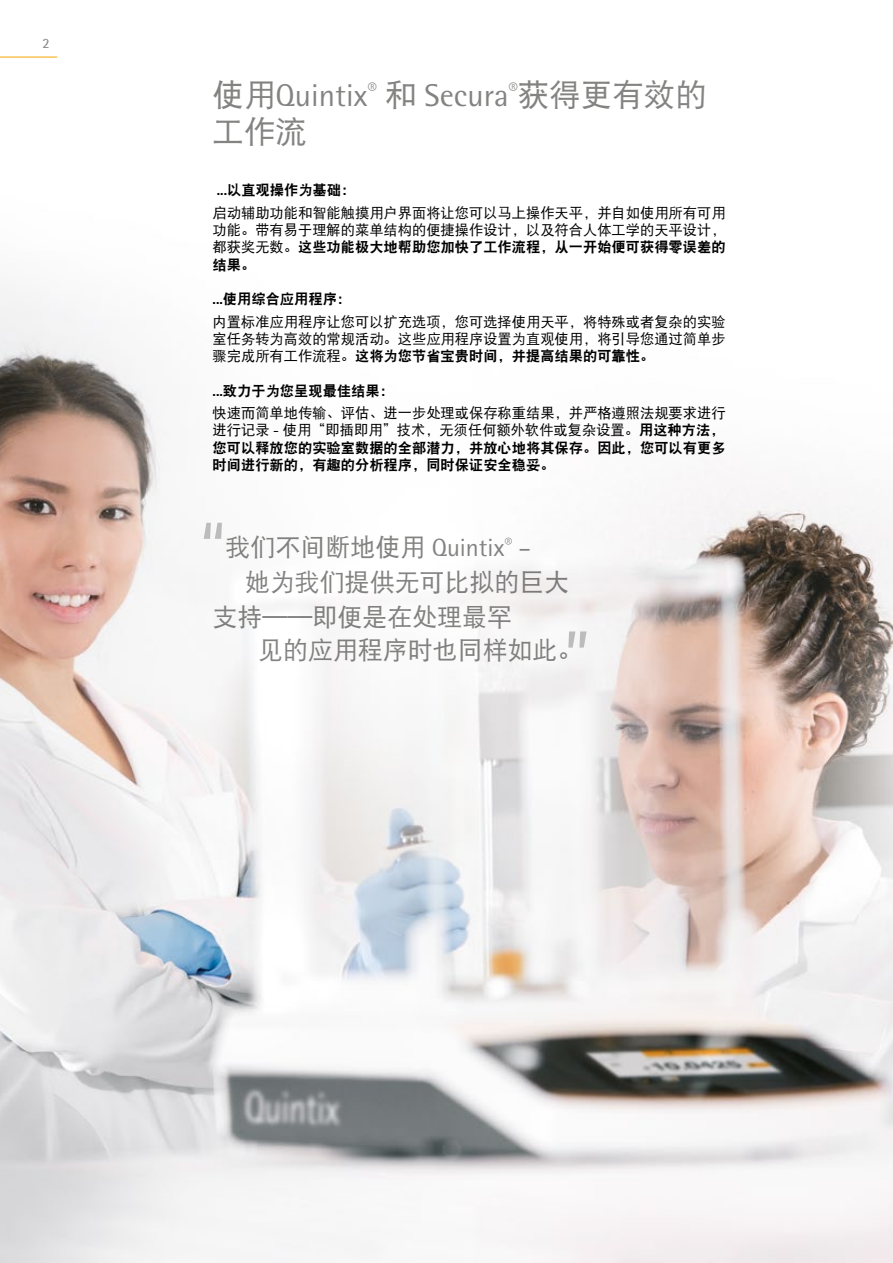
<style>
.page{position:relative;width:893px;height:1263px;background:#fff}
.page>*{position:absolute;margin:0;border:0;box-sizing:border-box;transform-origin:0 0}
.t1{font:75px "Sartorius Rotis Sans 2013";color:#bcbcbc}
.t2{font:31.5px "Sartorius Rotis Sans 2013";color:#838382}
.t3{font:31.5px "DFP Hei W5";color:#838382}
.t4{font:24.9px "DFP Hei W5";color:#838382}
.t5{font:14.25px/17.2px "DFP Hei W5";color:#000}
.t6{font:14.25px/17.2px "DFP Hei W9";color:#000}
.t7{font:14.25px "Sartorius Rotis Sans 2013";color:#838382}
.s1{font-family:"DFP Hei W5"}
.s2{font-family:"Sartorius Rotis Sans 2013";font-weight:800}
.s3{font-family:"Sartorius Rotis Sans 2013"}
.s4{font-family:"DFP Hei W9"}
</style>
<div class="page">
<img style="left:0;top:56px;width:893px;height:1207px">
<hr style="left:0;top:57px;width:57px;height:1px;background:#f7a600">
<p class="t7" style="left:43px;top:35px;width:9px">2</p>
<h2 class="t2" style="left:213px;top:76px;width:496px"><span class="s1">使用</span>Quintix<sup>®</sup> <span class="s1">和</span> Secura<sup>®</sup><span class="s1">获得更有效的</span></h2>
<h2 class="t3" style="left:213px;top:115px;width:96px">工作流</h2>
<p class="t6" style="left:217px;top:181px;width:140px"><span class="s2">...</span>以直观操作为基础：</p>
<p class="t5" style="left:213px;top:204px;width:514px">启动辅助功能和智能触摸用户界面将让您可以马上操作天平，并自如使用所有可用功能。带有易于理解的菜单结构的便捷操作设计，以及符合人体工学的天平设计，</p>
<p class="t6" style="left:213px;top:238px;width:514px"><span class="s1">都获奖无数。</span>这些功能极大地帮助您加快了工作流程，从一开始便可获得零误差的结果。</p>
<p class="t6" style="left:213px;top:290px;width:140px"><span class="s2">...</span>使用综合应用程序：</p>
<p class="t5" style="left:213px;top:313px;width:514px">内置标准应用程序让您可以扩充选项，您可选择使用天平，将特殊或者复杂的实验室任务转为高效的常规活动。这些应用程序设置为直观使用，将引导您通过简单步</p>
<p class="t6" style="left:213px;top:347px;width:443px"><span class="s1">骤完成所有工作流程。</span>这将为您节省宝贵时间，并提高结果的可靠性。</p>
<p class="t6" style="left:213px;top:382px;width:183px"><span class="s2">...</span>致力于为您呈现最佳结果：</p>
<p class="t5" style="left:213px;top:404px;width:514px">快速而简单地传输、评估、进一步处理或保存称重结果，并严格遵照法规要求进行进行记录 <span class="s3">-</span> 使用“即插即用”技术，无须任何额外软件或复杂设置。<span class="s4">用这种方法，</span></p>
<p class="t6" style="left:213px;top:439px;width:514px">您可以释放您的实验室数据的全部潜力，并放心地将其保存。因此，您可以有更多时间进行新的，有趣的分析程序，同时保证安全稳妥。</p>
<h1 class="t1" style="left:200px;top:505px;width:28px">“</h1>
<h3 class="t4" style="left:226px;top:533px;width:307px">我们不间断地使用 <span class="s3">Quintix</span><sup>®</sup> <span class="s3">–</span></h3>
<h3 class="t4" style="left:245px;top:569px;width:326px">她为我们提供无可比拟的巨大</h3>
<h3 class="t4" style="left:213px;top:604px;width:301px">支持——即便是在处理最罕</h3>
<h3 class="t4" style="left:258px;top:637px;width:326px">见的应用程序时也同样如此。</h3>
<h1 class="t1" style="left:564px;top:614px;width:28px">”</h1>
</div>
